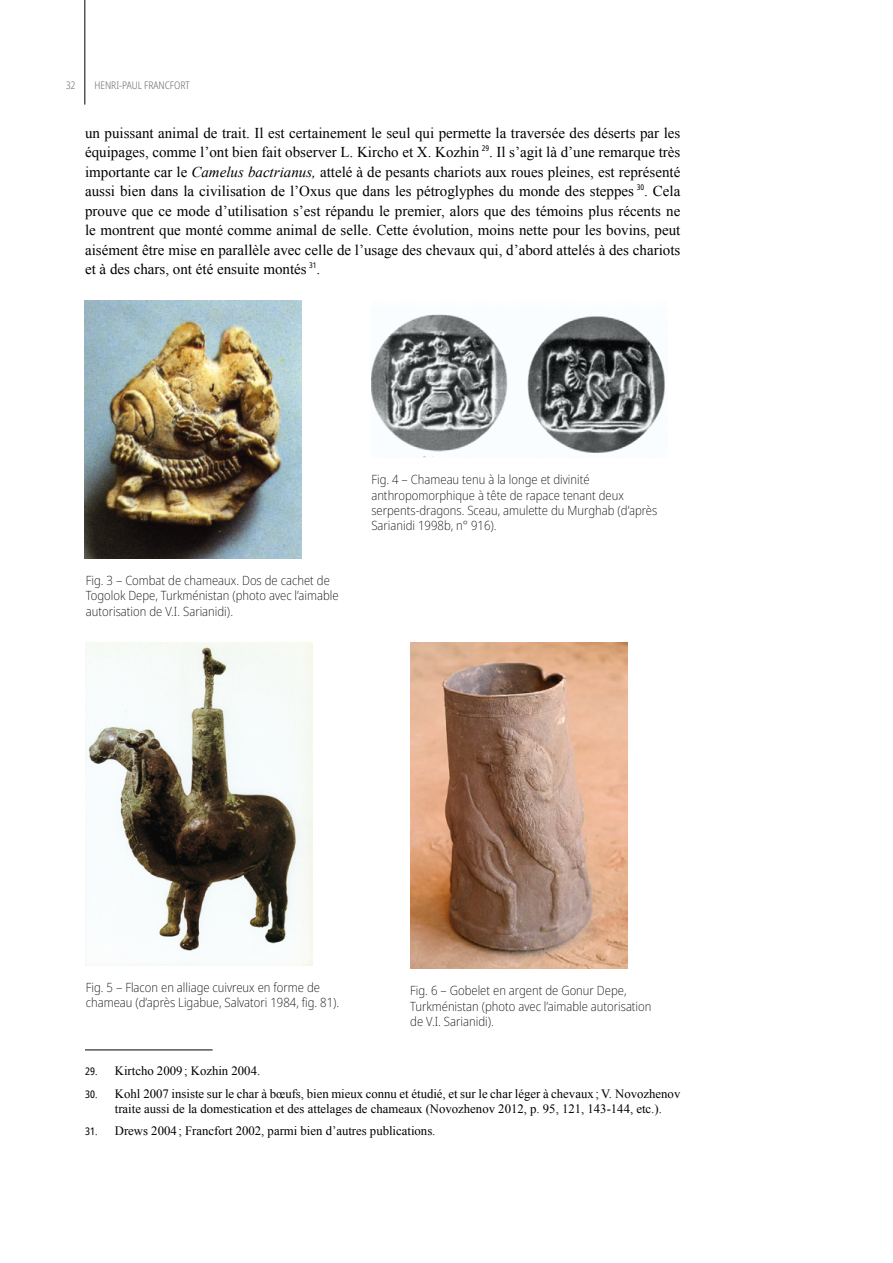
<style>
.page{position:relative;width:893px;height:1263px;background:#fff}
.page>*{position:absolute;margin:0;border:0;box-sizing:border-box;transform-origin:0 0}
.t1{font:15px/19.5px "Times New Roman";color:#000;text-align:justify}
.t2{font:200 semi-condensed 12.75px/15.3px "Noto Sans";color:#000}
.t3{font:12.75px/15.8px "Times New Roman";color:#000}
.t4{font:300 condensed 10.5px "Noto Sans";color:#706f6f}
.s1{font-style:italic}
.s2{font-family:"Noto Sans";font-stretch:condensed;font-size:10.5px}
</style>
<div class="page">
<hr style="left:85px;top:0;width:1px;height:105px;background:#000">
<hr style="left:85px;top:1050px;width:128px;height:1px;background:#000">
<img style="left:85px;top:643px;width:228px;height:322px">
<img style="left:410px;top:643px;width:217px;height:325px">
<img style="left:371px;top:314px;width:294px;height:144px">
<img style="left:85px;top:300px;width:216px;height:259px">
<p class="t4" style="left:66px;top:78px;width:11px">32</p>
<p class="t4" style="left:94px;top:78px;width:97px">H ENRI‑PAUL FRANCFORT</p>
<p class="t1" style="left:85px;top:123px;width:597px">un puissant animal de trait. Il est certainement le seul qui permette la traversée des déserts par les équipages, comme l’ont bien fait observer L. Kircho et X. Kozhin <sup>29</sup>. Il s’agit là d’une remarque très importante car le <span class="s1">Camelus bactrianus,</span> attelé à de pesants chariots aux roues pleines, est représenté aussi bien dans la civilisation de l’Oxus que dans les pétroglyphes du monde des steppes <sup>30</sup>. Cela prouve que ce mode d’utilisation s’est répandu le premier, alors que des témoins plus récents ne le montrent que monté comme animal de selle. Cette évolution, moins nette pour les bovins, peut aisément être mise en parallèle avec celle de l’usage des chevaux qui, d’abord attelés à des chariots et à des chars, ont été ensuite montés <sup>31</sup>.</p>
<p class="t2" style="left:86px;top:573px;width:254px">Fig. 3 – Combat de chameaux. Dos de cachet de<br>Togolok Depe, Turkménistan (photo avec l’aimable autorisation de V.I. Sarianidi).</p>
<p class="t2" style="left:371px;top:472px;width:287px">Fig. 4 – Chameau tenu à la longe et divinité anthropomorphique à tête de rapace tenant deux serpents-dragons. Sceau, amulette du Murghab (d’après Sarianidi 1998b, n° 916).</p>
<p class="t2" style="left:86px;top:980px;width:255px">Fig. 5 – Flacon en alliage cuivreux en forme de chameau (d’après Ligabue, Salvatori 1984, fig. 81).</p>
<p class="t2" style="left:410px;top:983px;width:243px">Fig. 6 – Gobelet en argent de Gonur Depe,<br>Turkménistan (photo avec l’aimable autorisation de V.I. Sarianidi).</p>
<p class="t3" style="left:85px;top:1063px;width:177px"><span class="s2">29</span>. Kirtcho 2009; Kozhin 2004.</p>
<p class="t3" style="left:115px;top:1085px;width:567px;text-indent:-30px"><span class="s2">30</span>. Kohl 2007 insiste sur le char à bœufs, bien mieux connu et étudié, et sur le char léger à chevaux; V. Novozhenov traite aussi de la domestication et des attelages de chameaux (Novozhenov 2012, p. 95, 121, 143‑144, etc.).</p>
<p class="t3" style="left:85px;top:1123px;width:352px"><span class="s2">31</span>. Drews 2004 ; Francfort 2002, parmi bien d’autres publications.</p>
</div>
